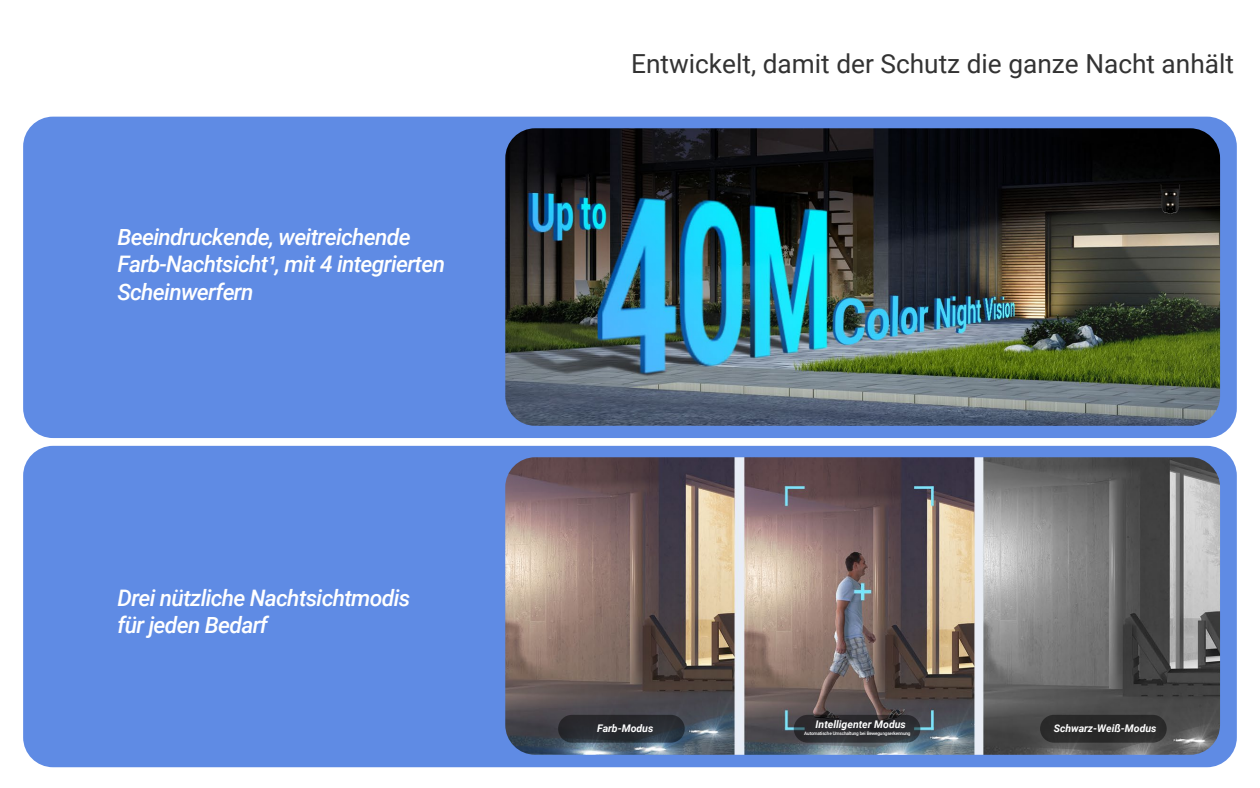
<style>
.page{position:relative;width:1260px;height:788px;background:#fff}
.page>*{position:absolute;margin:0;border:0;box-sizing:border-box;transform-origin:0 0}
.t1{font:26.25px "Roboto";color:#333}
.t2{font:italic 500 22.75px/27.3px "Roboto";letter-spacing:-.03em;color:#fff}
.t3{font:italic 700 10.5px "Roboto";color:#fff}
.t4{font:500 4.64px "Roboto";letter-spacing:-.03em;color:#fff}
</style>
<div class="page">
<div style="left:23px;top:117px;width:1214px;height:321px;background:#5f8be4;border-radius:30px"></div>
<div style="left:23px;top:446px;width:1214px;height:321px;background:#5f8be4;border-radius:30px"></div>
<img style="left:505px;top:457px;width:715px;height:297px">
<div style="left:558px;top:714px;width:127px;height:28px;background:#2d2d2d;border-radius:14px"></div>
<div style="left:1040px;top:714px;width:127px;height:28px;background:#2d2d2d;border-radius:14px"></div>
<svg style="left:794px;top:714px;width:126px;height:28px;background:#2c2d31"></svg>
<img style="left:505px;top:128px;width:715px;height:298px">
<p class="t2" style="left:118px;top:222px;width:329px">Beeindruckende, weitreichende<br>Farb-Nachtsicht¹, mit 4 integrierten<br>Scheinwerfern</p>
<p class="t2" style="left:118px;top:583px;width:294px">Drei nützliche Nachtsichtmodis für jeden Bedarf</p>
<p class="t1" style="left:631px;top:45px;width:604px">Entwickelt, damit der Schutz die ganze Nacht anhält</p>
<p class="t3" style="left:816px;top:716px;width:92px">Intelligenter Modus</p>
<p class="t4" style="left:804px;top:730px;width:108px">Automatische Umschaltung bei Bewegungserkennung</p>
<p class="t3" style="left:597px;top:720px;width:58px">Farb-Modus</p>
<p class="t3" style="left:1054px;top:720px;width:104px">Schwarz-Weiß-Modus</p>
</div>
